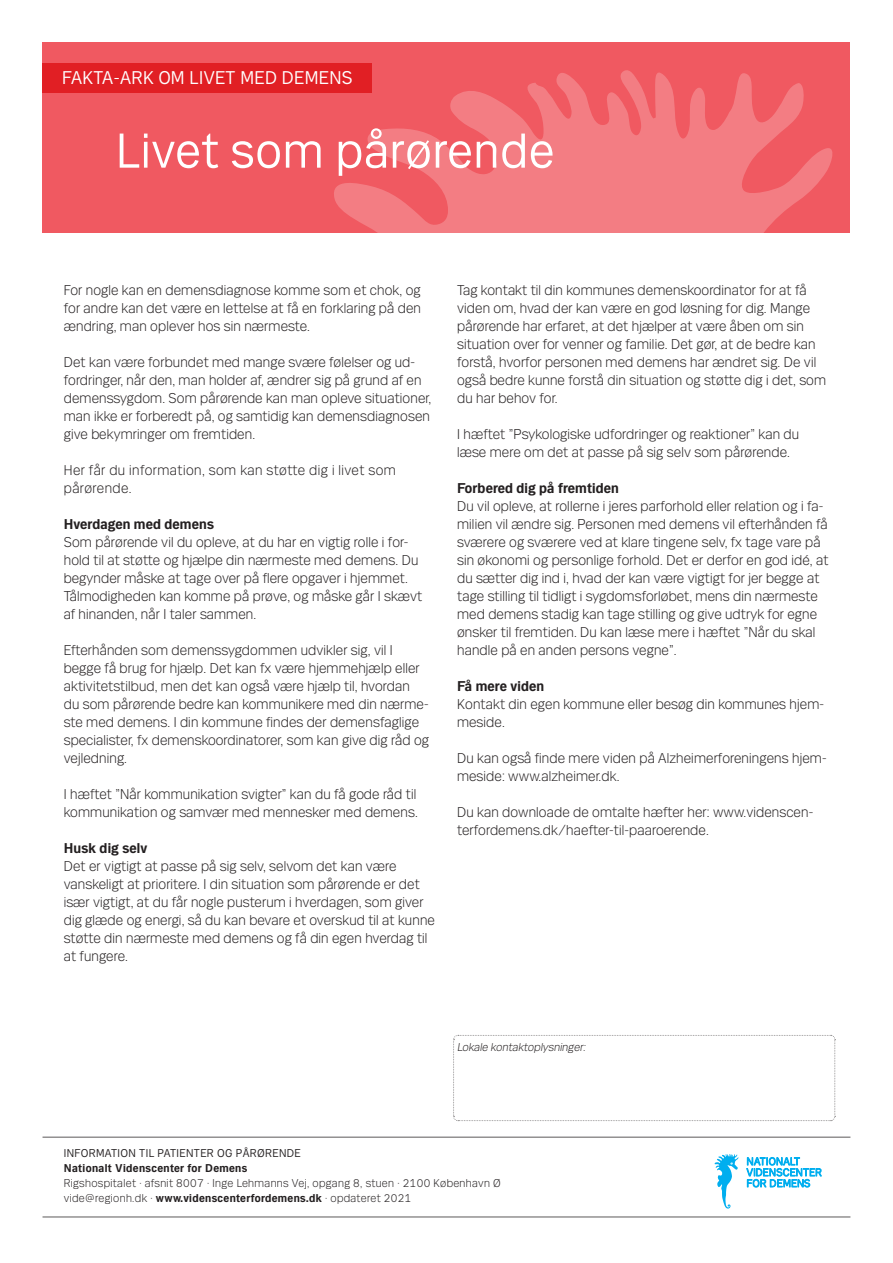
<style>
.page{position:relative;width:893px;height:1263px;background:#fff}
.page>*{position:absolute;margin:0;border:0;box-sizing:border-box;transform-origin:0 0}
.H2_OVERSKRIFTER{font:51.75px "Mari";letter-spacing:.01em;color:#fff}
.H1_FAKTA_TOP{font:19.5px "Mari";letter-spacing:.02em;color:#fff}
.P_Brød{font:300 15px/18px "Mari";letter-spacing:.01em;color:#231f20}
.H3_Brød_bold{font:700 15px "Mari";letter-spacing:.01em;color:#231f20}
.P_Brød-2{font:300 15px/18px "Mari";letter-spacing:.03em;color:#231f20}
.H6_Bundtekst{font:300 12px "Mari";letter-spacing:.03em;color:#231f20}
.H6_Bundtekst-2{font:12px "Mari";letter-spacing:.03em;color:#231f20}
.H6_Bundtekst-3{font:700 12px "Mari";letter-spacing:.03em;color:#231f20}
.H5_lokale{font:italic 300 12px "Mari";color:#231f20}
.s1{font-weight:700}
</style>
<div class="page">
<hr style="left:43px;top:1136px;width:807px;height:2px;background:#231f20">
<hr style="left:43px;top:1216px;width:807px;height:2px;background:#231f20">
<svg style="left:715px;top:1154px;width:24px;height:54px"></svg>
<svg style="left:746px;top:1157px;width:75px;height:30px"></svg>
<div style="left:43px;top:43px;width:807px;height:190px;background:#f05961"></div>
<svg style="left:282px;top:70px;width:551px;height:163px;fill:#f37d83"></svg>
<div style="left:43px;top:63px;width:329px;height:29px;background:#e11f24"></div>
<svg style="left:453px;top:1034px;width:383px;height:87px"></svg>
<h1 class="H1_FAKTA_TOP" style="left:62px;top:65px;width:292px">FAKTA-ARK OM LIVET MED DEMENS</h1>
<h2 class="H2_OVERSKRIFTER" style="left:116px;top:119px;width:440px">Livet som pårørende</h2>
<p class="P_Brød" style="left:64px;top:280px;width:359px;text-align:justify">For nogle kan en demensdiagnose komme som et chok, og for andre kan det være en lettelse at få en forklaring på den ændring, man oplever hos sin nærmeste.</p>
<p class="P_Brød" style="left:64px;top:352px;width:369px">Det kan være forbundet med mange svære følelser og ud&shy;fordringer, når den, man holder af, ændrer sig på grund af en demenssygdom. Som pårørende kan man opleve situationer, man ikke er forberedt på, og samtidig kan demensdiagnosen give bekymringer om fremtiden.</p>
<p class="P_Brød-2" style="left:64px;top:460px;width:334px">Her får du information, som kan støtte dig i livet som pårørende.</p>
<h3 class="H3_Brød_bold" style="left:64px;top:515px;width:152px">Hverdagen med demens</h3>
<p class="P_Brød" style="left:64px;top:532px;width:360px">Som pårørende vil du opleve, at du har en vigtig rolle i for&shy;hold til at støtte og hjælpe din nærmeste med demens. Du begynder måske at tage over på flere opgaver i hjemmet.<br>Tålmodigheden kan komme på prøve, og måske går I skævt af hinanden, når I taler sammen.</p>
<p class="P_Brød" style="left:64px;top:640px;width:367px">Efterhånden som demenssygdommen udvikler sig, vil I begge få brug for hjælp. Det kan fx være hjemmehjælp eller aktivitetstilbud, men det kan også være hjælp til, hvordan du som pårørende bedre kan kommunikere med din nærme&shy;ste med demens. I din kommune findes der demensfaglige specialister, fx demenskoordinatorer, som kan give dig råd og vejledning.</p>
<p class="P_Brød" style="left:64px;top:784px;width:355px">I hæftet ”Når kommunikation svigter” kan du få gode råd til kommunikation og samvær med mennesker med demens.</p>
<h3 class="H3_Brød_bold" style="left:64px;top:839px;width:85px">Husk dig selv</h3>
<p class="P_Brød" style="left:64px;top:856px;width:373px">Det er vigtigt at passe på sig selv, selvom det kan være vanskeligt at prioritere. I din situation som pårørende er det især vigtigt, at du får nogle pusterum i hverdagen, som giver dig glæde og energi, så du kan bevare et overskud til at kunne støtte din nærmeste med demens og få din egen hverdag til at fungere.</p>
<p class="P_Brød" style="left:457px;top:280px;width:371px">Tag kontakt til din kommunes demenskoordinator for at få viden om, hvad der kan være en god løsning for dig. Mange pårørende har erfaret, at det hjælper at være åben om sin situation over for venner og familie. Det gør, at de bedre kan forstå, hvorfor personen med demens har ændret sig. De vil også bedre kunne forstå din situation og støtte dig i det, som du har behov for.</p>
<p class="P_Brød" style="left:457px;top:424px;width:343px">I hæftet ”Psykologiske udfordringer og reaktioner” kan du læse mere om det at passe på sig selv som pårørende.</p>
<h3 class="H3_Brød_bold" style="left:457px;top:479px;width:163px">Forbered dig på fremtiden</h3>
<p class="P_Brød" style="left:457px;top:496px;width:373px">Du vil opleve, at rollerne i jeres parforhold eller relation og i fa&shy;milien vil ændre sig. Personen med demens vil efterhånden få sværere og sværere ved at klare tingene selv, fx tage vare på sin økonomi og personlige forhold. Det er derfor en god idé, at du sætter dig ind i, hvad der kan være vigtigt for jer begge at tage stilling til tidligt i sygdomsforløbet, mens din nærmeste med demens stadig kan tage stilling og give udtryk for egne ønsker til fremtiden. Du kan læse mere i hæftet ”Når du skal handle på en anden persons vegne”.</p>
<h3 class="H3_Brød_bold" style="left:457px;top:677px;width:88px">Få mere viden</h3>
<p class="P_Brød" style="left:457px;top:694px;width:368px">Kontakt din egen kommune eller besøg din kommunes hjem&shy;meside.</p>
<p class="P_Brød" style="left:457px;top:748px;width:371px">Du kan også finde mere viden på Alzheimerforeningens hjem&shy;meside: www.alzheimer.dk.</p>
<p class="P_Brød" style="left:457px;top:802px;width:358px">Du kan downloade de omtalte hæfter her: www.videnscen&shy;terfordemens.dk/haefter-til-paaroerende.</p>
<h5 class="H5_lokale" style="left:457px;top:1040px;width:132px">Lokale kontaktoplysninger:</h5>
<p class="H6_Bundtekst-2" style="left:64px;top:1146px;width:239px">INFORMATION TIL PATIENTER OG PÅRØRENDE</p>
<p class="H6_Bundtekst-3" style="left:64px;top:1161px;width:185px">Nationalt Videnscenter for Demens</p>
<p class="H6_Bundtekst" style="left:64px;top:1176px;width:439px">Rigshospitalet · afsnit 8007 · Inge Lehmanns Vej, opgang 8, stuen · 2100 København Ø</p>
<p class="H6_Bundtekst" style="left:64px;top:1191px;width:349px">vide@regionh.dk · <span class="s1">www.videnscenterfordemens.dk</span> · opdateret 2021</p>
</div>
